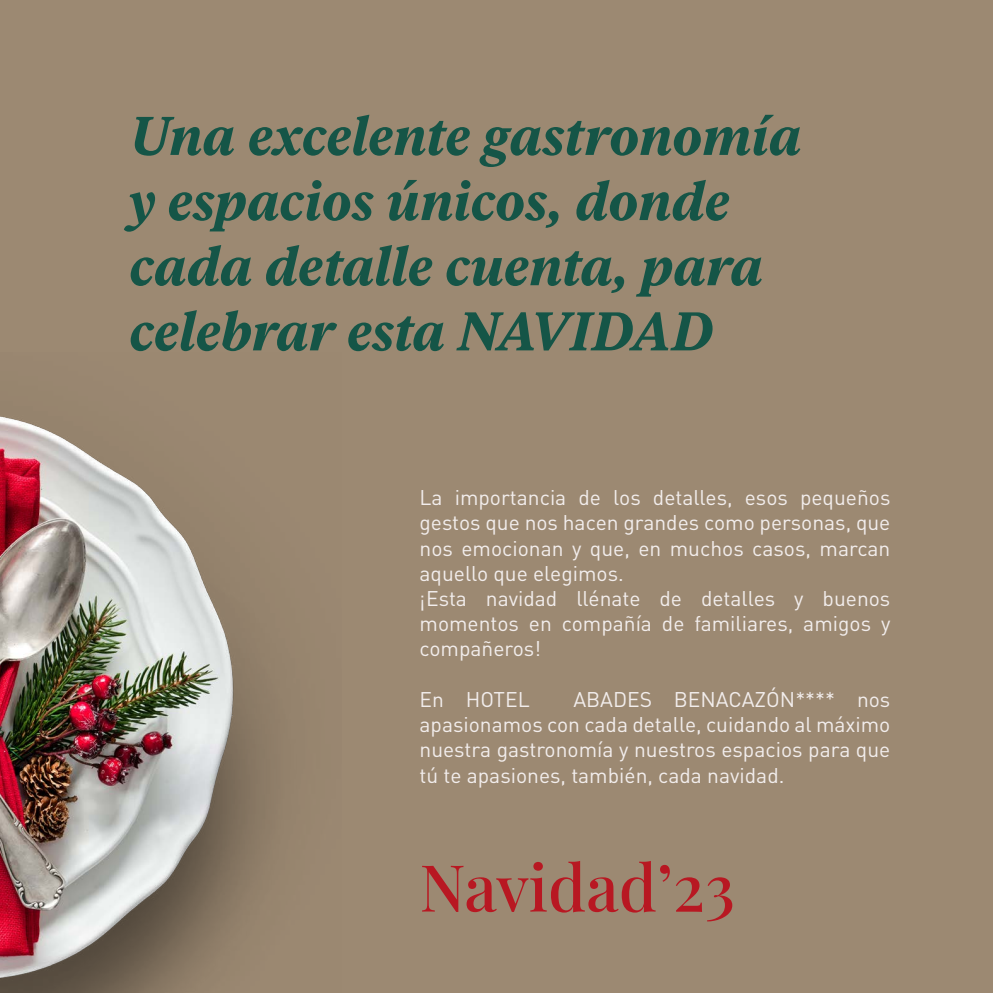
<style>
.page{position:relative;width:993px;height:993px;background:#fff}
.page>*{position:absolute;margin:0;border:0;box-sizing:border-box;transform-origin:0 0}
.t1{font:500 64.75px "Playfair Display";color:#b81822}
.t2{font:italic 700 54.25px/65.1px "Alfred Serif Text";letter-spacing:-.005em;color:#155547}
.t3{font:21px/25.2px "DIN Pro";color:#f2edec}
</style>
<div class="page">
<div style="left:0;top:0;width:992px;height:992px;background:#9c8972"></div>
<img style="left:0;top:416px;width:281px;height:576px">
<h2 class="t2" style="left:129px;top:103px;width:674px">Una excelente gastronomía y espacios únicos, donde cada detalle cuenta, para celebrar esta NAVIDAD</h2>
<p class="t3" style="left:419px;top:482px;width:472px">La importancia de los detalles, esos pequeños gestos que nos hacen grandes como personas, que nos emocionan y que, en muchos casos, marcan aquello que elegimos.<br>¡Esta navidad llénate de detalles y buenos momentos en compañía de familiares, amigos y compañeros!</p>
<p class="t3" style="left:419px;top:684px;width:112px">En HOTEL</p>
<p class="t3" style="left:419px;top:684px;width:472px;text-align:justify;text-indent:154px">ABADES BENACAZÓN**** nos apasionamos con cada detalle, cuidando al máximo nuestra gastronomía y nuestros espacios para que tú te apasiones, también, cada navidad.</p>
<h1 class="t1" style="left:419px;top:836px;width:317px">Navidad’23</h1>
</div>
